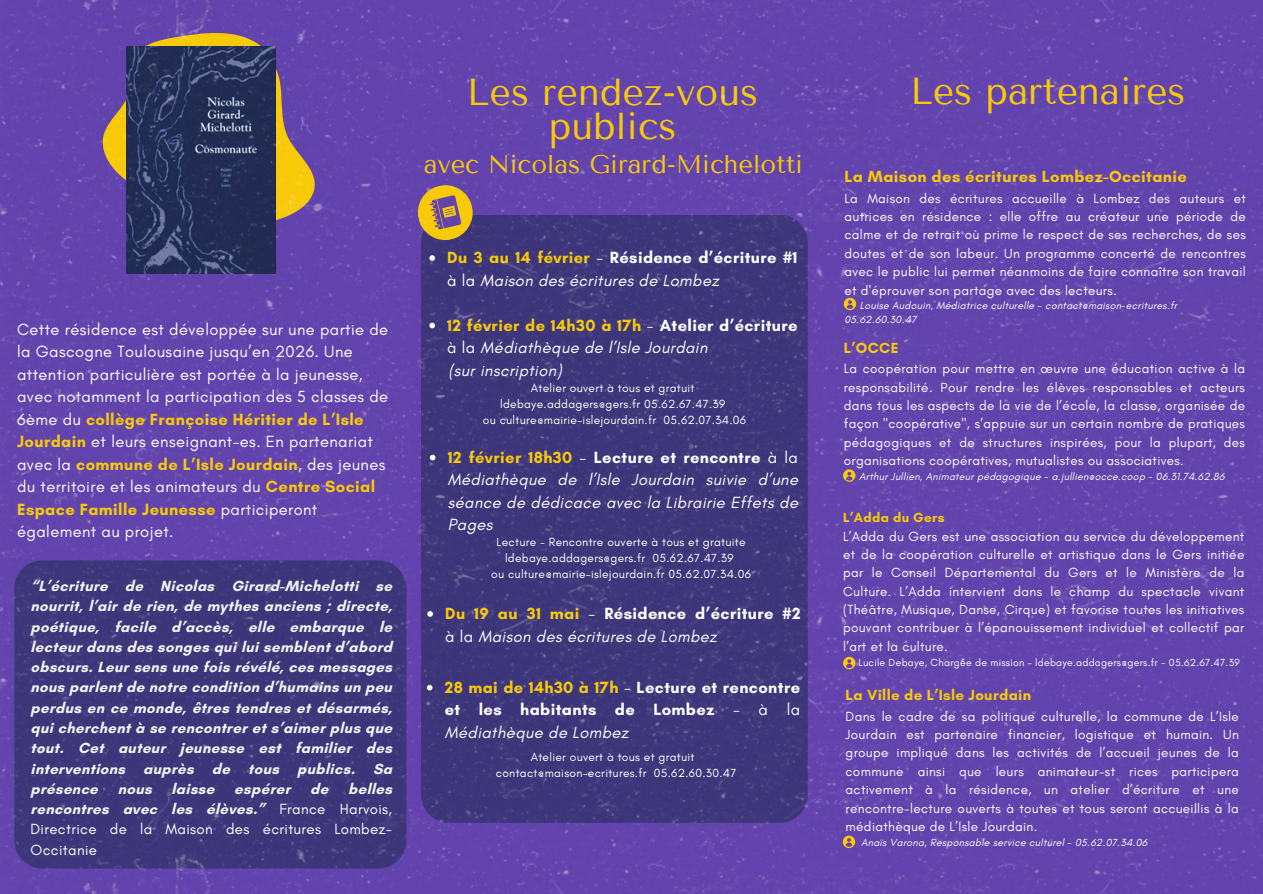
<style>
.page{position:relative;width:1263px;height:894px;background:#fff}
.page>*{position:absolute;margin:0;border:0;box-sizing:border-box;transform-origin:0 0}
.t1{font:37.5px/34.8px "Tenor Sans";color:#f7c906;text-align:center}
.t2{font:25.5px "Tenor Sans";color:#f7c906}
.t3{font:16.5px/22.5px "Glacial Indifference";letter-spacing:.025em;color:#fff}
.t4{font:italic 16.5px/22.5px "Glacial Indifference";letter-spacing:.025em;color:#fff}
.t5{font:700 16.5px/22.5px "Glacial Indifference";letter-spacing:.025em;color:#fff;text-align:justify}
.t6{font:700 16.5px "Glacial Indifference";letter-spacing:.025em;color:#f7c906}
.t7{font:700 15px/20.2px "Glacial Indifference";letter-spacing:.025em;color:#f3f4f4;text-align:justify}
.t8{font:15px/20.2px "Glacial Indifference";letter-spacing:.025em;color:#fff;text-align:justify}
.t9{font:700 15px "Glacial Indifference";letter-spacing:.025em;color:#f7c906}
.t10{font:13.5px/18.5px "Glacial Indifference";letter-spacing:.025em;color:#fff;text-align:justify}
.t11{font:12px/16px "Glacial Indifference";letter-spacing:.025em;color:#fff;text-align:center}
.t12{font:italic 10.5px/14px "Glacial Indifference";letter-spacing:.025em;color:#fff}
.t13{font:10.5px "Glacial Indifference";letter-spacing:.025em;color:#fff}
.s1{font-weight:700;color:#f7c906}
.s2{font-weight:700;color:#f3f4f4}
.s3{font-weight:700;font-style:normal;color:#f7c906}
.s4{font-style:normal}
.s5{font-weight:700;font-style:normal}
.s6{color:#f7c906}
.s7{font-weight:400}
.s8{font-weight:400;font-style:italic}
</style>
<div class="page">
<img style="left:0;top:0;width:1262px;height:893px">
<p class="t3" style="left:17px;top:317px;width:373px">Cette résidence est développée sur une partie de la Gascogne Toulousaine jusqu’en 2026. Une attention particulière est portée à la jeunesse, avec notamment la participation des 5 classes de 6ème du <span class="s1">collège Françoise Héritier de L’Isle Jourdain</span> et leurs enseignant-es. En partenariat avec la <span class="s1">commune de L’Isle Jourdain</span>, des jeunes du territoire et les animateurs du <span class="s1">Centre Social Espace Famille Jeunesse</span> participeront également au projet.</p>
<p class="t7" style="left:31px;top:575px;width:363px">“L’écriture de Nicolas Girard-Michelotti se nourrit, l’air de rien, de mythes anciens ; directe, poétique, facile d’accès, elle embarque le lecteur dans des songes qui lui semblent d’abord obscurs. Leur sens une fois révélé, ces messages nous parlent de notre condition d’humains un peu perdus en ce monde, êtres tendres et désarmés, qui cherchent à se rencontrer et s’aimer plus que tout. Cet auteur jeunesse est familier des interventions auprès de tous publics. Sa présence</p>
<p class="t8" style="left:31px;top:778px;width:363px;text-indent:318px"><span class="s2">belles rencontres avec les élèves.”</span> France Harvois, Directrice de la Maison des écritures Lombez-Occitanie</p>
<p class="t7" style="left:118px;top:778px;width:35px">nous</p>
<p class="t7" style="left:171px;top:778px;width:44px">laisse</p>
<p class="t7" style="left:234px;top:778px;width:58px">espérer</p>
<p class="t7" style="left:310px;top:778px;width:20px">de</p>
<p class="t1" style="left:467px;top:74px;width:293px">Les rendez-vous publics</p>
<p class="t2" style="left:424px;top:149px;width:381px">avec Nicolas Girard-Michelotti</p>
<h3 class="t4" style="left:447px;top:246px;width:352px"><span class="s3">Du 3 au 14 février</span> <span class="s4">-</span> <span class="s5">Résidence d’écriture #1 </span><span class="s4">à la</span> Maison des écritures de Lombez</h3>
<h2 class="t4" style="left:447px;top:313px;width:352px"><span class="s3">12 février de 14h30 à 17h</span> <span class="s4">-</span> <span class="s5">Atelier d’écriture </span><span class="s4">à la</span> Médiathèque de l’Isle Jourdain</h2>
<p class="t4" style="left:448px;top:358px;width:115px">(sur inscription)</p>
<p class="t11" style="left:531px;top:380px;width:165px">Atelier ouvert à tous et gratuit</p>
<p class="t11" style="left:500px;top:396px;width:227px">ldebaye.addagers@gers.fr 05.62.67.47.39</p>
<p class="t11" style="left:483px;top:412px;width:265px">ou culture@mairie-islejourdain.fr 05.62.07.34.06</p>
<p class="t4" style="left:448px;top:445px;width:352px;text-align:justify"><span class="s3">12 février 18h30</span> <span class="s4">-</span> <span class="s5">Lecture et rencontre</span> <span class="s4">à la </span>Médiathèque de l’Isle Jourdain suivie d’une séance de dédicace avec la Librairie Effets de Pages</p>
<p class="t11" style="left:497px;top:533px;width:251px">Lecture - Rencontre ouverte à tous et gratuite ldebaye.addagers@gers.fr 05.62.67.47.39</p>
<p class="t11" style="left:491px;top:565px;width:261px">ou culture@mairie-islejourdain.fr 05.62.07.34.06</p>
<h3 class="t4" style="left:445px;top:601px;width:357px"><span class="s3">Du 19 au 31 mai</span> <span class="s4">-</span> <span class="s5">Résidence d’écriture #2 </span><span class="s4">à la</span> Maison des écritures de Lombez</h3>
<h1 class="t5" style="left:445px;top:675px;width:357px"><span class="s6">28 mai de 14h30 à 17h</span> <span class="s7">-</span> Lecture et rencontre et les habitants de Lombez <span class="s7">- à la </span><span class="s8">Médiathèque de Lombez</span></h1>
<p class="t11" style="left:531px;top:748px;width:165px">Atelier ouvert à tous et gratuit</p>
<p class="t11" style="left:496px;top:764px;width:242px">contact@maison-ecritures.fr 05.62.60.30.47</p>
<h1 class="t1" style="left:910px;top:74px;width:277px">Les partenaires</h1>
<p class="t6" style="left:844px;top:167px;width:344px">La Maison des écritures Lombez-Occitanie</p>
<p class="t10" style="left:844px;top:188px;width:403px">La Maison des écritures accueille à Lombez des auteurs et autrices en résidence : elle offre au créateur une période de calme et de retrait où prime le respect de ses recherches, de ses doutes et de son labeur. Un programme concerté de rencontres avec le public lui permet néanmoins de faire connaître son travail et d'éprouver son partage avec des lecteurs.</p>
<p class="t12" style="left:844px;top:298px;width:334px;text-indent:15px">Louise Audouin, Médiatrice culturelle - contact@maison-ecritures.fr<br>05.62.60.30.47</p>
<p class="t9" style="left:844px;top:339px;width:56px">L’OCCE</p>
<p class="t10" style="left:844px;top:359px;width:403px">La coopération pour mettre en œuvre une éducation active à la responsabilité. Pour rendre les élèves responsables et acteurs dans tous les aspects de la vie de l’école, la classe, organisée de façon "coopérative", s’appuie sur un certain nombre de pratiques pédagogiques et de structures inspirées, pour la plupart, des organisations coopératives, mutualistes ou associatives.</p>
<p class="t12" style="left:859px;top:469px;width:367px">Arthur Jullien, Animateur pédagogique - a.jullien@occe.coop - 06.31.74.62.86</p>
<p class="t10" style="left:843px;top:508px;width:403px;text-align:left"><span class="s1">L’Adda du Gers<br></span>L’Adda du Gers est une association au service du développement et de la coopération culturelle et artistique dans le Gers initiée par le Conseil Départemental du Gers et le Ministère de la Culture. L’Adda intervient dans le champ du spectacle vivant (Théâtre, Musique, Danse, Cirque) et favorise toutes les initiatives pouvant contribuer à l’épanouissement individuel et collectif par l’art et la culture.</p>
<p class="t13" style="left:858px;top:655px;width:383px">Lucile Debaye, Chargée de mission – ldebaye.addagers@gers.fr - 05.62.67.47.39</p>
<p class="t9" style="left:846px;top:686px;width:187px">La Ville de L’Isle Jourdain</p>
<p class="t10" style="left:846px;top:706px;width:395px">Dans le cadre de sa politique culturelle, la commune de L’Isle Jourdain est partenaire financier, logistique et humain. Un groupe impliqué dans les activités de l’accueil jeunes de la commune ainsi que leurs animateur-st rices participera activement à la résidence, un atelier d’écriture et une rencontre-lecture ouverts à toutes et tous seront accueillis à la médiathèque de L’Isle Jourdain.</p>
<p class="t12" style="left:861px;top:834px;width:288px">Anaïs Varona, Responsable service culturel - 05.62.07.34.06</p>
</div>
